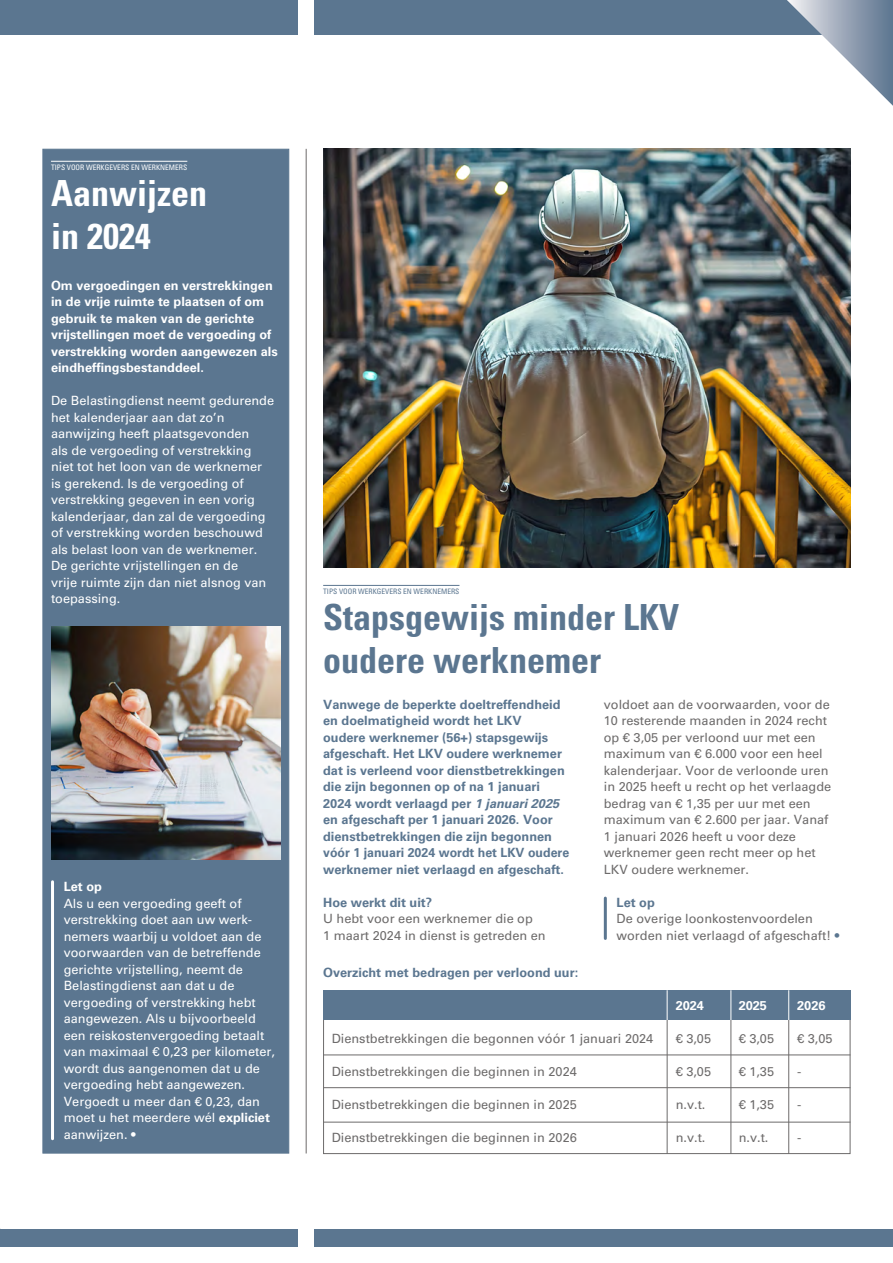
<style>
.page{position:relative;width:893px;height:1263px;background:#fff}
.page>*{position:absolute;margin:0;border:0;box-sizing:border-box;transform-origin:0 0}
.t1{font:700 condensed 36px/43.2px "Univers LT Std";color:#5b7690}
.t2{font:700 condensed 36px/43.2px "Univers LT Std";color:#fff}
.t3{font:12.75px/16.5px "Univers LT Std";color:#fff}
.t4{font:12.75px/16.5px "Univers LT Std";color:#6d6b6b}
.t5{font:700 12.75px/16.5px "Univers LT Std";color:#5b7690}
.t6{font:700 12.75px/16.5px "Univers LT Std";color:#fff}
.t7{font:condensed 7.5px "Univers LT Std";color:#fff}
.t8{font:condensed 7.5px "Univers LT Std";color:#5b7690}
.s1{font-weight:700}
.s2{font-style:italic}
.s3{color:#5b7690}
</style>
<div class="page">
<div style="left:0;top:0;width:298px;height:34px;background:#5b7690"></div>
<div style="left:315px;top:0;width:578px;height:34px;background:#5b7690"></div>
<div style="left:0;top:1229px;width:298px;height:17px;background:#5b7690"></div>
<div style="left:315px;top:1229px;width:578px;height:17px;background:#5b7690"></div>
<svg style="left:787px;top:0;width:106px;height:106px"></svg>
<div style="left:43px;top:149px;width:246px;height:1004px;background:#5b7690"></div>
<hr style="left:51px;top:161px;width:136px;height:1px;background:#fff">
<hr style="left:323px;top:585px;width:136px;height:1px;background:#5b7690">
<hr style="left:51px;top:882px;width:3px;height:257px;background:#fff">
<hr style="left:604px;top:898px;width:3px;height:40px;background:#5b7690">
<hr style="left:306px;top:149px;width:1px;height:1004px;background:#6d6b6b">
<img style="left:51px;top:626px;width:230px;height:233px">
<img style="left:323px;top:149px;width:527px;height:419px">
<hr style="left:323px;top:1122px;width:527px;height:1px;background:#6d6b6b">
<hr style="left:323px;top:1087px;width:527px;height:1px;background:#6d6b6b">
<hr style="left:323px;top:1054px;width:527px;height:1px;background:#6d6b6b">
<hr style="left:667px;top:1020px;width:1px;height:134px;background:#6d6b6b">
<hr style="left:730px;top:1020px;width:1px;height:134px;background:#6d6b6b">
<hr style="left:788px;top:1020px;width:1px;height:134px;background:#6d6b6b">
<div style="left:323px;top:990px;width:527px;height:30px;background:#5b7690"></div>
<hr style="left:667px;top:990px;width:1px;height:30px;background:#fff">
<hr style="left:730px;top:990px;width:1px;height:30px;background:#fff">
<hr style="left:788px;top:990px;width:1px;height:30px;background:#fff">
<p class="t7" style="left:51px;top:163px;width:138px">TIPS VOOR WERKGEVERS EN WERKNEMERS</p>
<h1 class="t2" style="left:51px;top:171px;width:158px">Aanwijzen in 2024</h1>
<p class="t6" style="left:51px;top:277px;width:228px">Om vergoedingen en verstrekkingen in de vrije ruimte te plaatsen of om gebruik te maken van de gerichte vrijstellingen moet de vergoeding of verstrekking worden aangewezen als eindheffingsbestanddeel.</p>
<p class="t3" style="left:51px;top:393px;width:225px">De Belastingdienst neemt gedurende het kalenderjaar aan dat zo’n aanwijzing heeft plaatsgevonden<br>als de vergoeding of verstrekking niet tot het loon van de werknemer is gerekend. Is de vergoeding of verstrekking gegeven in een vorig kalenderjaar, dan zal de vergoeding of verstrekking worden beschouwd als belast loon van de werknemer.<br>De gerichte vrijstellingen en de<br>vrije ruimte zijn dan niet alsnog van toepassing.</p>
<p class="t6" style="left:64px;top:878px;width:40px">Let op</p>
<p class="t3" style="left:64px;top:895px;width:213px">Als u een vergoeding geeft of verstrekking doet aan uw werk&shy;nemers waarbij u voldoet aan de voorwaarden van de betreffende gerichte vrijstelling, neemt de<br>Belastingdienst aan dat u de vergoeding of verstrekking hebt aangewezen. Als u bijvoorbeeld een reiskostenvergoeding betaalt van maximaal € 0,23 per kilometer, wordt dus aangenomen dat u de vergoeding hebt aangewezen.<br>Vergoedt u meer dan € 0,23, dan moet u het meerdere wél <span class="s1">expliciet </span>aanwijzen. •</p>
<p class="t8" style="left:323px;top:587px;width:138px">TIPS VOOR WERKGEVERS EN WERKNEMERS</p>
<h1 class="t1" style="left:323px;top:595px;width:358px">Stapsgewijs minder LKV oudere werknemer</h1>
<p class="t5" style="left:323px;top:696px;width:248px">Vanwege de beperkte doeltreffendheid en doelmatigheid wordt het LKV<br>oudere werknemer (56+) stapsgewijs afgeschaft. Het LKV oudere werknemer dat is verleend voor dienstbetrekkingen die zijn begonnen op of na 1 januari 2024 wordt verlaagd per <span class="s2">1 januari 2025 </span>en afgeschaft per 1 januari 2026. Voor dienstbetrekkingen die zijn begonnen vóór 1 januari 2024 wordt het LKV oudere werknemer niet verlaagd en afgeschaft.</p>
<p class="t5" style="left:323px;top:894px;width:111px">Hoe werkt dit uit?</p>
<p class="t4" style="left:323px;top:911px;width:224px">U hebt voor een werknemer die op<br>1 maart 2024 in dienst is getreden en</p>
<p class="t5" style="left:323px;top:964px;width:257px">Overzicht met bedragen per verloond uur:</p>
<p class="t4" style="left:604px;top:696px;width:229px">voldoet aan de voorwaarden, voor de<br>10 resterende maanden in 2024 recht op € 3,05 per verloond uur met een maximum van € 6.000 voor een heel kalenderjaar. Voor de verloonde uren in 2025 heeft u recht op het verlaagde bedrag van € 1,35 per uur met een maximum van € 2.600 per jaar. Vanaf<br>1 januari 2026 heeft u voor deze werknemer geen recht meer op het<br>LKV oudere werknemer.</p>
<p class="t5" style="left:617px;top:894px;width:40px">Let op</p>
<p class="t4" style="left:617px;top:911px;width:224px">De overige loonkostenvoordelen worden niet verlaagd of afgeschaft! <span class="s3">•</span></p>
<p class="t6" style="left:676px;top:997px;width:30px">2024</p>
<p class="t6" style="left:739px;top:997px;width:30px">2025</p>
<p class="t6" style="left:797px;top:997px;width:30px">2026</p>
<p class="t4" style="left:332px;top:1030px;width:323px">Dienstbetrekkingen die begonnen vóór 1 januari 2024</p>
<p class="t4" style="left:676px;top:1030px;width:37px">€ 3,05</p>
<p class="t4" style="left:739px;top:1030px;width:37px">€ 3,05</p>
<p class="t4" style="left:797px;top:1030px;width:37px">€ 3,05</p>
<p class="t4" style="left:332px;top:1063px;width:247px">Dienstbetrekkingen die beginnen in 2024</p>
<p class="t4" style="left:676px;top:1063px;width:37px">€ 3,05</p>
<p class="t4" style="left:739px;top:1063px;width:37px">€ 1,35</p>
<p class="t4" style="left:797px;top:1063px;width:6px">-</p>
<p class="t4" style="left:332px;top:1096px;width:247px">Dienstbetrekkingen die beginnen in 2025</p>
<p class="t4" style="left:676px;top:1096px;width:31px">n.v.t.</p>
<p class="t4" style="left:739px;top:1096px;width:37px">€ 1,35</p>
<p class="t4" style="left:797px;top:1096px;width:6px">-</p>
<p class="t4" style="left:332px;top:1129px;width:247px">Dienstbetrekkingen die beginnen in 2026</p>
<p class="t4" style="left:676px;top:1129px;width:31px">n.v.t.</p>
<p class="t4" style="left:739px;top:1129px;width:31px">n.v.t.</p>
<p class="t4" style="left:797px;top:1129px;width:6px">-</p>
</div>
